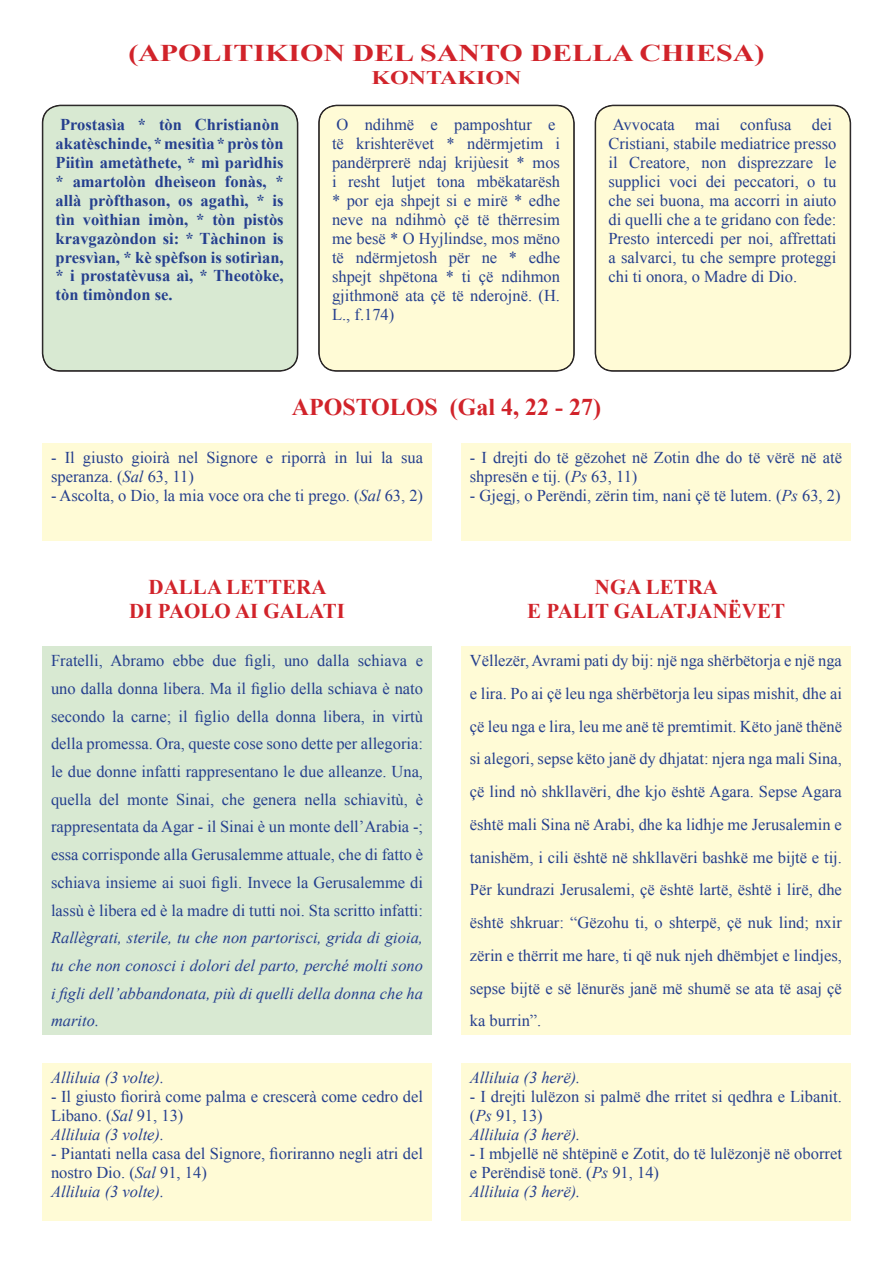
<style>
.page{position:relative;width:893px;height:1263px;background:#fff}
.page>*{position:absolute;margin:0;border:0;box-sizing:border-box;transform-origin:0 0}
.Normale{font:700 24px "Times New Roman";color:#d1232a;scale:1.25 1}
.Normale-2{font:700 24px "Times New Roman";color:#d1232a}
.t1{font:700 21px "Times New Roman";color:#d1232a}
.Normale-3{font:700 19.2px "Times New Roman";color:#d1232a;scale:1.25 1}
.Body_Text_2{font:16.5px/27.8px "Times New Roman";color:#253f8e}
.Body_Text{font:700 16.5px/18.9px "Times New Roman";color:#253f8e}
.t2{font:italic 16.5px "Times New Roman";color:#253f8e}
.s1{font-style:italic}
</style>
<div class="page">
<div style="left:43px;top:1063px;width:389px;height:157px;background:#fffbd6"></div>
<div style="left:461px;top:1063px;width:389px;height:157px;background:#fffbd6"></div>
<div style="left:43px;top:646px;width:389px;height:389px;background:#d8e9d2"></div>
<div style="left:461px;top:646px;width:389px;height:389px;background:#fffbd6"></div>
<div style="left:461px;top:443px;width:389px;height:98px;background:#fffbd6"></div>
<div style="left:43px;top:443px;width:389px;height:98px;background:#fffbd6"></div>
<div style="left:43px;top:105px;width:255px;height:266px;background:#d8e9d2;border-radius:18px"></div>
<div style="left:43px;top:106px;width:254px;height:265px;border:1px solid #231f20;border-radius:18px"></div>
<div style="left:319px;top:105px;width:255px;height:266px;background:#fffbd6;border-radius:18px"></div>
<div style="left:319px;top:106px;width:255px;height:265px;border:1px solid #231f20;border-radius:18px"></div>
<div style="left:595px;top:105px;width:255px;height:266px;background:#fffbd6;border-radius:18px"></div>
<div style="left:596px;top:106px;width:254px;height:265px;border:1px solid #231f20;border-radius:18px"></div>
<p class="Normale" style="left:128px;top:36px;width:510px">(APOLITIKION DEL SANTO DELLA CHIESA)</p>
<p class="Normale-3" style="left:371px;top:64px;width:122px">KONTAKION</p>
<p class="Body_Text" style="left:56px;top:114px;width:230px">Prostasìa * tòn Christianòn akatèschinde, * mesitìa * pròs tòn<br>Piitìn ametàthete, * mì parìdhis * amartolòn dheìseon fonàs, * allà pròfthason, os agathì, * is tìn voìthian imòn, * tòn pistòs kravgazòndon si: * Tàchinon is presvìan, * kè spèfson is sotirìan, * i prostatèvusa aì, * Theotòke, tòn timòndon se.</p>
<p class="Body_Text_2" style="left:332px;top:115px;width:230px;line-height:18.9px">O ndihmë e pamposhtur e të krishterëvet * ndërmjetim i pandërprerë ndaj krijùesit * mos i resht lutjet tona mbëkatarësh * por eja shpejt si e mirë * edhe neve na ndihmò çë të thërresim me besë * O Hyjlindse, mos mëno të ndërmjetosh për ne * edhe shpejt shpëtona * ti çë ndihmon gjithmonë ata çë të nderojnë. (H.<br>L., f.174)</p>
<p class="Body_Text_2" style="left:608px;top:115px;width:230px;line-height:19px">Avvocata mai confusa dei<br>Cristiani, stabile mediatrice presso il Creatore, non disprezzare le supplici voci dei peccatori, o tu che sei buona, ma accorri in aiuto di quelli che a te gridano con fede:<br>Presto intercedi per noi, affrettati a salvarci, tu che sempre proteggi chi ti onora, o Madre di Dio.</p>
<p class="Normale-2" style="left:292px;top:391px;width:311px">APOSTOLOS (Gal 4, 22 - 27)</p>
<p class="Body_Text_2" style="left:470px;top:448px;width:374px;line-height:18.9px">- I drejti do të gëzohet në Zotin dhe do të vërë në atë shpresën e tij. (<span class="s1">Ps</span> 63, 11)</p>
<p class="Body_Text_2" style="left:470px;top:481px;width:372px">- Gjegj, o Perëndi, zërin tim, nani çë të lutem. (<span class="s1">Ps</span> 63, 2)</p>
<p class="Body_Text_2" style="left:51px;top:448px;width:374px;line-height:18.9px">- Il giusto gioirà nel Signore e riporrà in lui la sua speranza. (<span class="s1">Sal</span> 63, 11)</p>
<p class="Body_Text_2" style="left:51px;top:481px;width:374px">- Ascolta, o Dio, la mia voce ora che ti prego. (<span class="s1">Sal</span> 63, 2)</p>
<p class="t1" style="left:595px;top:572px;width:125px">NGA LETRA</p>
<p class="t1" style="left:527px;top:596px;width:259px">E PALIT GALATJANЁVET</p>
<p class="t1" style="left:149px;top:572px;width:179px">DALLA LETTERA</p>
<p class="t1" style="left:129px;top:596px;width:217px">DI PAOLO AI GALATI</p>
<p class="Body_Text_2" style="left:51px;top:647px;width:374px;text-align:justify">Fratelli, Abramo ebbe due figli, uno dalla schiava e uno dalla donna libera. Ma il figlio della schiava è nato secondo la carne; il figlio della donna libera, in virtù della promessa. Ora, queste cose sono dette per allegoria: le due donne infatti rappresentano le due alleanze. Una, quella del monte Sinai, che genera nella schiavitù, è rappresentata da Agar - il Sinai è un monte dell’Arabia -; essa corrisponde alla Gerusalemme attuale, che di fatto è schiava insieme ai suoi figli. Invece la Gerusalemme di lassù è libera ed è la madre di tutti noi. Sta scritto infatti:<br><span class="s1">Rallègrati, sterile, tu che non partorisci, grida di gioia, tu che non conosci i dolori del parto, perché molti sono i figli dell’abbandonata, più di quelli della donna che ha marito.</span></p>
<p class="Body_Text_2" style="left:470px;top:644px;width:374px;line-height:32.7px;text-align:justify">Vëllezër, Avrami pati dy bij: një nga shërbëtorja e një nga e lira. Po ai çë leu nga shërbëtorja leu sipas mishit, dhe ai çë leu nga e lira, leu me anë të premtimit. Këto janë thënë si alegori, sepse këto janë dy dhjatat: njera nga mali Sina, çë lind nò shkllavëri, dhe kjo është Agara. Sepse Agara është mali Sina në Arabi, dhe ka lidhje me Jerusalemin e tanishëm, i cili është në shkllavëri bashkë me bijtë e tij.<br>Për kundrazi Jerusalemi, çë është lartë, është i lirë, dhe është shkruar: “Gëzohu ti, o shterpë, çë nuk lind; nxir zërin e thërrit me hare, ti që nuk njeh dhëmbjet e lindjes, sepse bijtë e së lënurës janë më shumë se ata të asaj çë ka burrin”.</p>
<p class="t2" style="left:51px;top:1066px;width:115px">Alliluia (3 volte).</p>
<p class="Body_Text_2" style="left:51px;top:1087px;width:374px;line-height:19px">- Il giusto fiorirà come palma e crescerà come cedro del<br>Libano. (<span class="s1">Sal</span> 91, 13)</p>
<p class="t2" style="left:51px;top:1123px;width:115px">Alliluia (3 volte).</p>
<p class="Body_Text_2" style="left:51px;top:1144px;width:374px;line-height:19px">- Piantati nella casa del Signore, fioriranno negli atri del nostro Dio. (<span class="s1">Sal</span> 91, 14)</p>
<p class="t2" style="left:51px;top:1180px;width:115px">Alliluia (3 volte).</p>
<p class="t2" style="left:470px;top:1066px;width:112px">Alliluia (3 herё).</p>
<p class="Body_Text_2" style="left:470px;top:1087px;width:374px;line-height:19px">- I drejti lulëzon si palmë dhe rritet si qedhra e Libanit. (<span class="s1">Ps</span> 91, 13)</p>
<p class="t2" style="left:470px;top:1123px;width:112px">Alliluia (3 herё).</p>
<p class="Body_Text_2" style="left:470px;top:1144px;width:374px;line-height:19px">- I mbjellë në shtëpinë e Zotit, do të lulëzonjë në oborret e Perëndisë tonë. (<span class="s1">Ps</span> 91, 14)</p>
<p class="t2" style="left:470px;top:1180px;width:112px">Alliluia (3 herё).</p>
</div>
